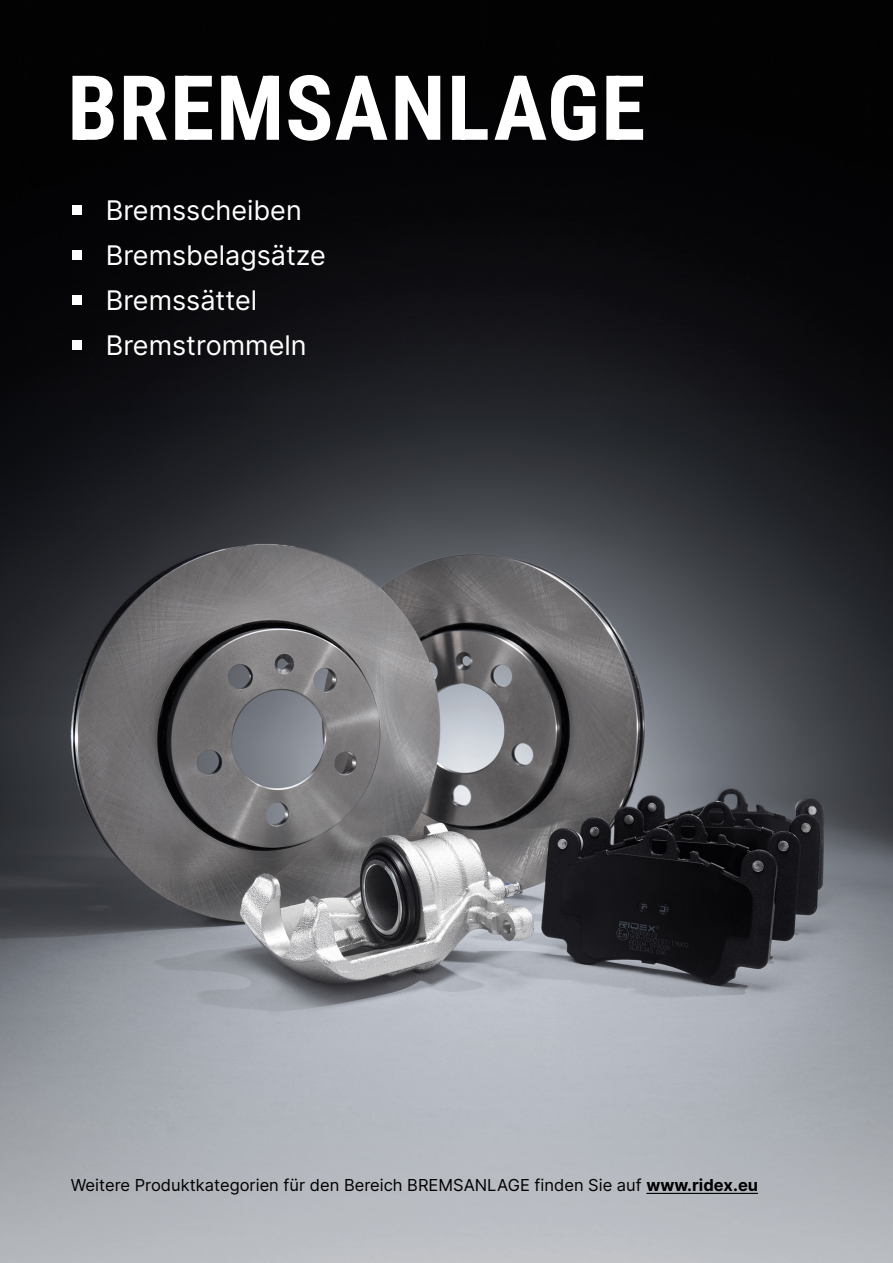
<style>
.page{position:relative;width:893px;height:1263px;background:#fff}
.page>*{position:absolute;margin:0;border:0;box-sizing:border-box;transform-origin:0 0}
.t1{font:90px "Roboto Condensed";letter-spacing:.015em;color:#fff}
.t2{font:27px/45.2px "Inter";color:#fff}
.t3{font:16.5px "Inter";color:#000}
.s1{font-weight:700}
</style>
<div class="page">
<img style="left:0;top:0;width:893px;height:1263px">
<div style="left:72px;top:205px;width:10px;height:10px;background:#fff"></div>
<div style="left:72px;top:250px;width:10px;height:9px;background:#fff"></div>
<div style="left:72px;top:295px;width:10px;height:9px;background:#fff"></div>
<div style="left:72px;top:340px;width:10px;height:10px;background:#fff"></div>
<hr style="left:646px;top:1193px;width:112px;height:1px;background:#000">
<h1 class="t1" style="left:67px;top:45px;width:580px">BREMSANLAGE</h1>
<h2 class="t2" style="left:106px;top:187px;width:222px">Bremsscheiben<br>Bremsbelagsätze<br>Bremssättel<br>Bremstrommeln</h2>
<p class="t3" style="left:71px;top:1173px;width:689px">Weitere Produktkategorien für den Bereich BREMSANLAGE finden Sie auf <span class="s1">www.ridex.eu</span></p>
</div>
